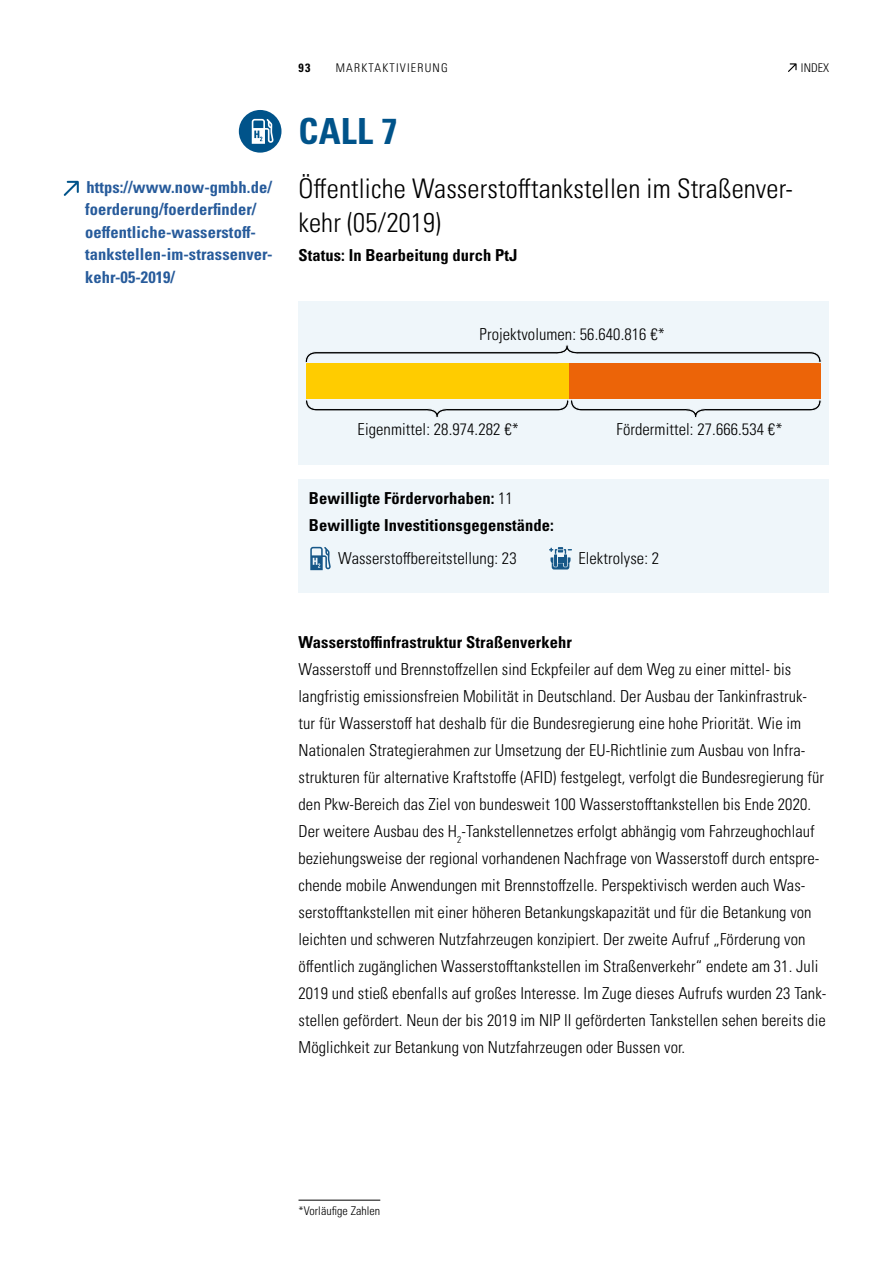
<style>
.page{position:relative;width:893px;height:1263px;background:#fff}
.page>*{position:absolute;margin:0;border:0;box-sizing:border-box;transform-origin:0 0}
.t1{font:700 condensed 36px "Univers LT Pro";color:#00538a}
.t2{font:300 condensed 27px/34px "Univers LT Pro";letter-spacing:.005em;color:#000}
.t3{font:300 condensed 16.5px/27px "Univers LT Pro";letter-spacing:.005em;color:#000}
.t4{font:700 condensed 16.5px/27px "Univers LT Pro";letter-spacing:.005em;color:#000}
.t5{font:700 condensed 16.5px/22.5px "Univers LT Pro";letter-spacing:.005em;color:#275b9b}
.t6{font:300 condensed 12px "Univers LT Pro";letter-spacing:.005em;color:#000}
.t7{font:300 condensed 12px "Univers LT Pro";letter-spacing:.1em;color:#000}
.t8{font:700 condensed 12px "Univers LT Pro";color:#000}
.s1{font-weight:300}
</style>
<div class="page">
<svg style="left:788px;top:63px;width:9px;height:9px"></svg>
<div style="left:298px;top:479px;width:531px;height:114px;background:#eff6fa"></div>
<div style="left:298px;top:301px;width:531px;height:164px;background:#eff6fa"></div>
<div style="left:306px;top:363px;width:263px;height:36px;background:#fc0"></div>
<div style="left:569px;top:363px;width:252px;height:36px;background:#ec6408"></div>
<svg style="left:305px;top:399px;width:517px;height:19px"></svg>
<svg style="left:64px;top:181px;width:15px;height:15px"></svg>
<div style="left:239px;top:110px;width:42px;height:43px;background:#00538a;border-radius:50%"></div>
<svg style="left:252px;top:119px;width:22px;height:25px"></svg>
<hr style="left:298px;top:1200px;width:82px;height:1px;background:#000">
<svg style="left:305px;top:345px;width:517px;height:18px"></svg>
<svg style="left:310px;top:547px;width:21px;height:23px"></svg>
<svg style="left:549px;top:547px;width:23px;height:22px"></svg>
<p class="t5" style="left:85px;top:175px;width:189px">https://www.now-gmbh.de/ foerderung/foerderfinder/ oeffentliche-wasserstoff&shy;tankstellen-im-strassenver&shy;kehr-05-2019/</p>
<p class="t8" style="left:298px;top:60px;width:13px">93</p>
<p class="t7" style="left:336px;top:60px;width:114px">MARKTAKTIVIERUNG</p>
<p class="t6" style="left:801px;top:60px;width:30px">INDEX</p>
<h1 class="t1" style="left:298px;top:109px;width:100px">CALL 7</h1>
<h2 class="t2" style="left:298px;top:170px;width:496px">Öffentliche Wasserstofftankstellen im Straßenver&shy;kehr (05/2019)</h2>
<p class="t4" style="left:298px;top:241px;width:220px">Status: In Bearbeitung durch PtJ</p>
<p class="t3" style="left:480px;top:319px;width:187px">Projektvolumen: 56.640.816 €*</p>
<p class="t3" style="left:358px;top:415px;width:163px">Eigenmittel: 28.974.282 €*</p>
<p class="t4" style="left:309px;top:484px;width:246px">Bewilligte Fördervorhaben: <span class="s1">11<br></span>Bewilligte Investitionsgegenstände:</p>
<p class="t3" style="left:616px;top:415px;width:168px">Fördermittel: 27.666.534 €*</p>
<p class="t3" style="left:338px;top:544px;width:180px">Wasserstoffbereitstellung: 23</p>
<p class="t3" style="left:578px;top:544px;width:82px">Elektrolyse: 2</p>
<p class="t4" style="left:298px;top:628px;width:275px">Wasserstoffinfrastruktur Straßenverkehr</p>
<p class="t3" style="left:298px;top:655px;width:529px">Wasserstoff und Brennstoffzellen sind Eckpfeiler auf dem Weg zu einer mittel- bis langfristig emissionsfreien Mobilität in Deutschland. Der Ausbau der Tankinfrastruk&shy;tur für Wasserstoff hat deshalb für die Bundesregierung eine hohe Priorität. Wie im Nationalen Strategierahmen zur Umsetzung der EU-Richtlinie zum Ausbau von Infra&shy;strukturen für alternative Kraftstoffe (AFID) festgelegt, verfolgt die Bundesregierung für den Pkw-Bereich das Ziel von bundesweit 100 Wasserstofftankstellen bis Ende 2020.<br>Der weitere Ausbau des H<sub>2</sub>-Tankstellennetzes erfolgt abhängig vom Fahrzeughochlauf beziehungsweise der regional vorhandenen Nachfrage von Wasserstoff durch entspre&shy;chende mobile Anwendungen mit Brennstoffzelle. Perspektivisch werden auch Was&shy;serstofftankstellen mit einer höheren Betankungskapazität und für die Betankung von leichten und schweren Nutzfahrzeugen konzipiert. Der zweite Aufruf „Förderung von öffentlich zugänglichen Wasserstofftankstellen im Straßenverkehr“ endete am 31. Juli 2019 und stieß ebenfalls auf großes Interesse. Im Zuge dieses Aufrufs wurden 23 Tank&shy;stellen gefördert. Neun der bis 2019 im NIP II geförderten Tankstellen sehen bereits die Möglichkeit zur Betankung von Nutzfahrzeugen oder Bussen vor.</p>
<p class="t6" style="left:298px;top:1203px;width:83px">*Vorläufige Zahlen</p>
</div>
